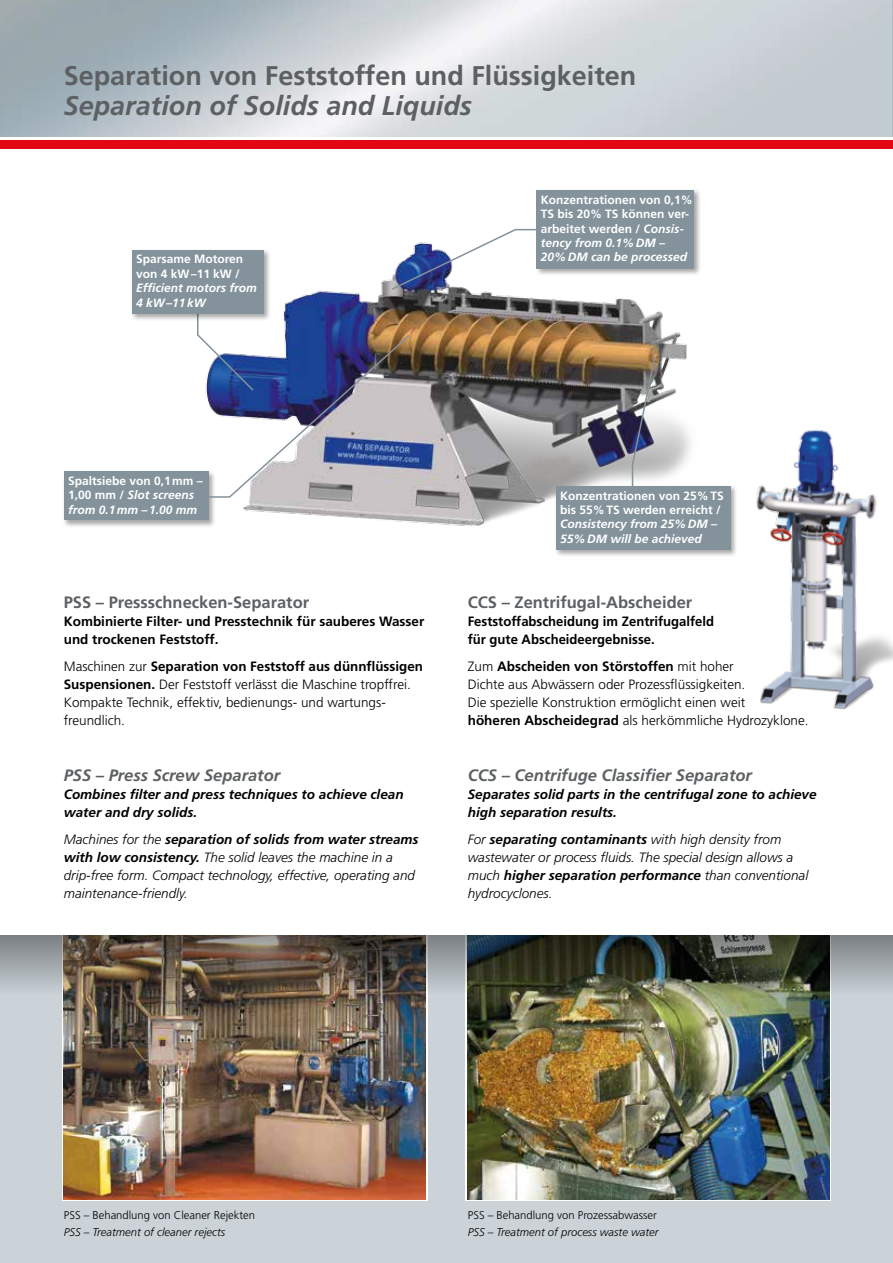
<style>
.page{position:relative;width:893px;height:1263px;background:#fff}
.page>*{position:absolute;margin:0;border:0;box-sizing:border-box;transform-origin:0 0}
.t1{font:700 27px "Frutiger";color:#5c6062}
.t2{font:italic 700 27px "Frutiger";color:#5c6062}
.t3{font:italic 700 16.5px "Frutiger";color:#5c6062}
.t4{font:700 16.5px "Frutiger";color:#5c6062}
.t5{font:300 13.5px/18px "Frutiger";color:#000}
.t6{font:italic 300 13.5px/18px "Frutiger";color:#000}
.t7{font:700 13.5px/18px "Frutiger";color:#000}
.t8{font:italic 700 13.5px/18px "Frutiger";color:#000}
.t9{font:700 12px/14.4px "Frutiger";color:#fff}
.t10{font:italic 700 12px/14.4px "Frutiger";color:#fff}
.t11{font:300 11.25px "Frutiger";color:#000}
.t12{font:italic 300 11.25px "Frutiger";color:#000}
.s1{font-style:normal}
.s2{font-style:italic}
.s3{font-weight:700}
</style>
<div class="page">
<div style="left:0;top:935px;width:893px;height:328px;background:#cbd3d9"></div>
<div style="left:0;top:140px;width:893px;height:9px;background:#e30613"></div>
<svg style="left:466px;top:995px;width:365px;height:206px;background:#a5aca7"></svg>
<img style="left:468px;top:995px;width:361px;height:204px">
<svg style="left:62px;top:995px;width:365px;height:206px;background:#d1b1a2"></svg>
<img style="left:64px;top:995px;width:361px;height:204px">
<img style="left:0;top:935px;width:892px;height:60px">
<hr style="left:892px;top:935px;width:1px;height:60px;background:#000">
<img style="left:756px;top:429px;width:137px;height:281px">
<img style="left:242px;top:279px;width:449px;height:248px">
<svg style="left:390px;top:228px;width:148px;height:63px"></svg>
<svg style="left:631px;top:355px;width:26px;height:129px;background:#938f92"></svg>
<div style="left:535px;top:189px;width:167px;height:88px;background:#000;opacity:.35"></div>
<div style="left:537px;top:190px;width:157px;height:79px;background:#83929b"></div>
<div style="left:554px;top:484px;width:184px;height:73px;background:#000;opacity:.35"></div>
<div style="left:556px;top:486px;width:174px;height:64px;background:#83929b"></div>
<div style="left:130px;top:248px;width:141px;height:73px;background:#000;opacity:.35"></div>
<div style="left:132px;top:250px;width:132px;height:64px;background:#83929b"></div>
<div style="left:62px;top:470px;width:154px;height:58px;background:#000;opacity:.35"></div>
<div style="left:64px;top:471px;width:144px;height:49px;background:#83929b"></div>
<img style="left:196px;top:312px;width:215px;height:186px">
<h1 class="t1" style="left:64px;top:60px;width:574px">Separation von Feststoffen und Flüssigkeiten</h1>
<h1 class="t2" style="left:64px;top:89px;width:410px">Separation of Solids and Liquids</h1>
<p class="t9" style="left:136px;top:252px;width:109px">Sparsame Motoren von 4 kW–11 kW /</p>
<p class="t10" style="left:136px;top:281px;width:122px">Efficient motors from<br>4 kW–11kW</p>
<p class="t10" style="left:68px;top:474px;width:136px"><span class="s1">Spaltsiebe von 0,1mm –<br>1,00 mm /</span> Slot screens from 0.1mm –1.00 mm</p>
<p class="t9" style="left:541px;top:192px;width:154px">Konzentrationen von 0,1%<br>TS bis 20% TS können ver&shy;arbeitet werden / <span class="s2">Consis&shy;tency from 0.1%DM –<br>20%DM can be processed</span></p>
<p class="t9" style="left:560px;top:488px;width:165px">Konzentrationen von 25%TS bis 55%TS werden erreicht /</p>
<p class="t10" style="left:560px;top:517px;width:158px">Consistency from 25%DM –<br>55%DM will be achieved</p>
<p class="t4" style="left:64px;top:593px;width:247px">PSS – Pressschnecken-Separator</p>
<p class="t7" style="left:64px;top:612px;width:362px">Kombinierte Filter- und Presstechnik für sauberes Wasser und trockenen Feststoff.</p>
<p class="t5" style="left:64px;top:657px;width:361px">Maschinen zur <span class="s3">Separation von Feststoff aus dünnflüssigen Suspensionen.</span> Der Feststoff verlässt die Maschine tropffrei.<br>Kompakte Technik, effektiv, bedienungs- und wartungs&shy;freundlich.</p>
<p class="t3" style="left:64px;top:765px;width:218px">PSS – Press Screw Separator</p>
<p class="t8" style="left:64px;top:785px;width:341px">Combines filter and press techniques to achieve clean water and dry solids.</p>
<p class="t6" style="left:64px;top:830px;width:356px">Machines for the <span class="s3">separation of solids from water streams with low consistency.</span> The solid leaves the machine in a drip-free form. Compact technology, effective, operating and maintenance-friendly.</p>
<p class="t4" style="left:468px;top:593px;width:226px">CCS – Zentrifugal-Abscheider</p>
<p class="t7" style="left:468px;top:612px;width:248px">Feststoffabscheidung im Zentrifugalfeld für gute Abscheideergebnisse.</p>
<p class="t5" style="left:468px;top:657px;width:342px">Zum <span class="s3">Abscheiden von Störstoffen</span> mit hoher<br>Dichte aus Abwässern oder Prozessflüssigkeiten.<br>Die spezielle Konstruktion ermöglicht einen weit<br><span class="s3">höheren Abscheidegrad</span> als herkömmliche Hydrozyklone.</p>
<p class="t3" style="left:468px;top:765px;width:286px">CCS – Centrifuge Classifier Separator</p>
<p class="t8" style="left:468px;top:785px;width:350px">Separates solid parts in the centrifugal zone to achieve high separation results.</p>
<p class="t6" style="left:468px;top:830px;width:342px">For <span class="s3">separating contaminants</span> with high density from wastewater or process fluids. The special design allows a much <span class="s3">higher separation performance</span> than conventional hydrocyclones.</p>
<p class="t11" style="left:64px;top:1208px;width:193px">PSS – Behandlung von Cleaner Rejekten</p>
<p class="t12" style="left:64px;top:1225px;width:163px">PSS – Treatment of cleaner rejects</p>
<p class="t11" style="left:468px;top:1208px;width:191px">PSS – Behandlung von Prozessabwasser</p>
<p class="t12" style="left:468px;top:1225px;width:192px">PSS – Treatment of process waste water</p>
</div>
